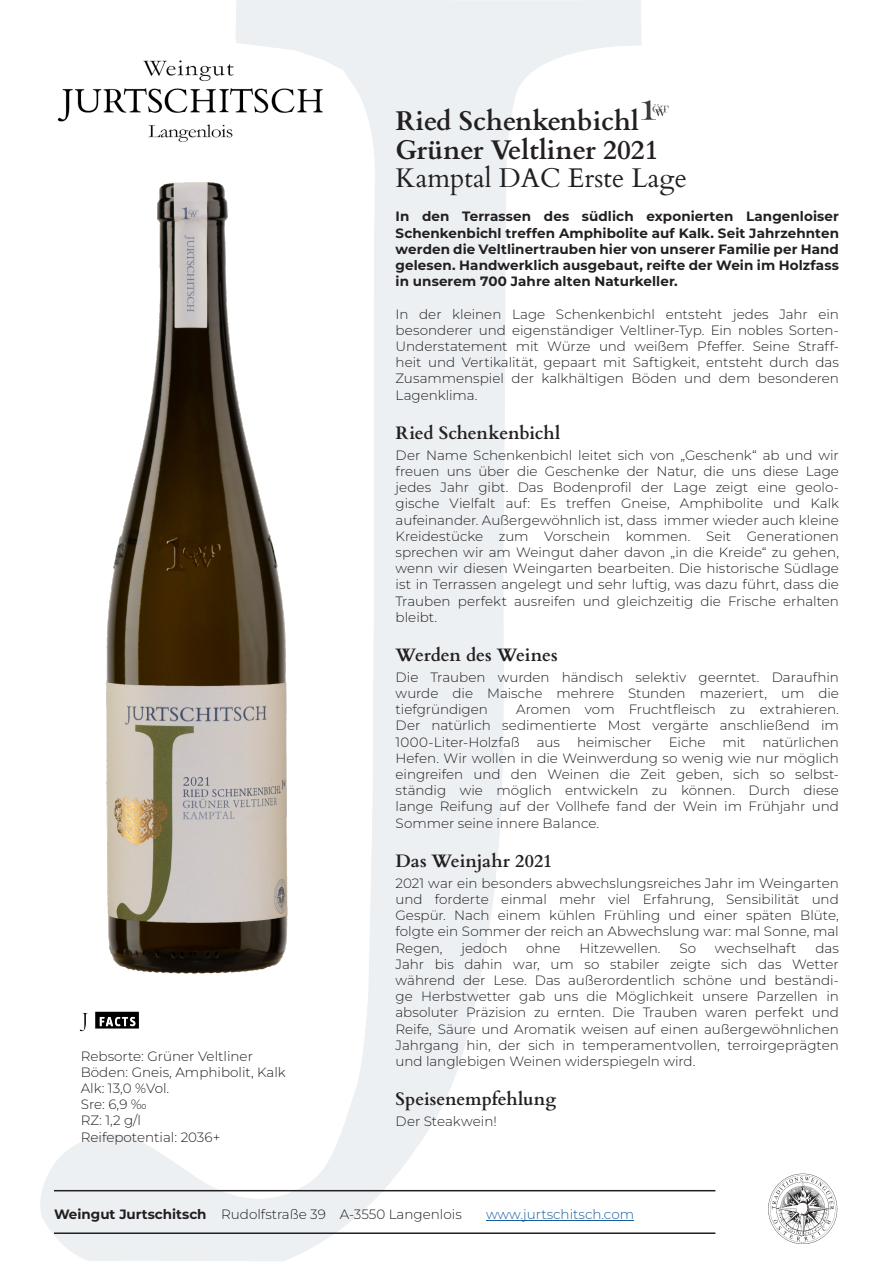
<style>
.page{position:relative;width:893px;height:1263px;background:#fff}
.page>*{position:absolute;margin:0;border:0;box-sizing:border-box;transform-origin:0 0}
.t1{font:700 27px "Cardo";color:#231f20}
.t2{font:27px "Cardo";color:#231f20}
.t3{font:700 18px "Cardo";letter-spacing:-.01em;color:#231f20}
.t4{font:300 13.5px/16.2px "Montserrat";color:#231f20;text-align:justify}
.t5{font:700 13.5px/16.2px "Montserrat";letter-spacing:.005em;color:#231f20;text-align:justify}
.t6{font:300 13.5px "Montserrat";color:#175d9e}
.s1{font-weight:700}
</style>
<div class="page">
<img style="left:62px;top:54px;width:269px;height:59px">
<img style="left:57px;top:113px;width:231px;height:861px">
<hr style="left:54px;top:1190px;width:661px;height:1px;background:#231f20">
<hr style="left:54px;top:1232px;width:661px;height:2px;background:#231f20">
<hr style="left:486px;top:1220px;width:148px;height:1px;background:#175d9e">
<img style="left:768px;top:1173px;width:70px;height:71px">
<img style="left:79px;top:1011px;width:60px;height:21px">
<svg style="left:641px;top:100px;width:28px;height:20px"></svg>
<p class="t1" style="left:396px;top:99px;width:245px">Ried Schenkenbichl</p>
<p class="t1" style="left:396px;top:128px;width:264px">Grüner Veltliner 2021</p>
<p class="t2" style="left:396px;top:156px;width:293px">Kamptal DAC Erste Lage</p>
<p class="t5" style="left:396px;top:208px;width:445px">In den Terrassen des südlich exponierten Langenloiser Schenkenbichl treffen Amphibolite auf Kalk. Seit Jahrzehnten werden die Veltlinertrauben hier von unserer Familie per Hand gelesen. Handwerklich ausgebaut, reifte der Wein im Holzfass in unserem 700 Jahre alten Naturkeller.</p>
<p class="t4" style="left:396px;top:305px;width:445px">In der kleinen Lage Schenkenbichl entsteht jedes Jahr ein besonderer und eigenständiger Veltliner-Typ. Ein nobles Sorten-Understatement mit Würze und weißem Pfeffer. Seine Straff&shy;heit und Vertikalität, gepaart mit Saftigkeit, entsteht durch das Zusammenspiel der kalkhältigen Böden und dem besonderen Lagenklima.</p>
<p class="t3" style="left:396px;top:418px;width:166px">Ried Schenkenbichl</p>
<p class="t4" style="left:396px;top:446px;width:445px">Der Name Schenkenbichl leitet sich von „Geschenk“ ab und wir freuen uns über die Geschenke der Natur, die uns diese Lage jedes Jahr gibt. Das Bodenprofil der Lage zeigt eine geolo&shy;gische Vielfalt auf: Es treffen Gneise, Amphibolite und Kalk aufeinander. Außergewöhnlich ist, dass immer wieder auch kleine Kreidestücke zum Vorschein kommen. Seit Generationen sprechen wir am Weingut daher davon „in die Kreide“ zu gehen, wenn wir diesen Weingarten bearbeiten. Die historische Südlage ist in Terrassen angelegt und sehr luftig, was dazu führt, dass die Trauben perfekt ausreifen und gleichzeitig die Frische erhalten bleibt.</p>
<p class="t4" style="left:81px;top:1047px;width:174px">Rebsorte: Grüner Veltliner</p>
<p class="t4" style="left:81px;top:1063px;width:207px">Böden: Gneis, Amphibolit, Kalk</p>
<p class="t4" style="left:81px;top:1080px;width:90px">Alk: 13,0 %Vol.</p>
<p class="t4" style="left:81px;top:1096px;width:67px">Sre: 6,9 ‰</p>
<p class="t4" style="left:81px;top:1112px;width:62px">RZ: 1,2 g/l</p>
<p class="t4" style="left:81px;top:1128px;width:141px">Reifepotential: 2036+</p>
<p class="t3" style="left:396px;top:640px;width:164px">Werden des Weines</p>
<p class="t4" style="left:396px;top:669px;width:445px">Die Trauben wurden händisch selektiv geerntet. Daraufhin wurde die Maische mehrere Stunden mazeriert, um die tiefgründigen</p>
<p class="t4" style="left:396px;top:701px;width:445px;text-indent:121px">Aromen vom Fruchtfleisch zu extrahieren.<br>Der natürlich sedimentierte Most vergärte anschließend im 1000-Liter-Holzfaß</p>
<p class="t4" style="left:396px;top:733px;width:445px;text-indent:367px">natürlichen Hefen. Wir wollen in die Weinwerdung so wenig wie nur möglich eingreifen und den Weinen die Zeit geben, sich so selbst&shy;ständig wie möglich entwickeln zu können. Durch diese lange Reifung auf der Vollhefe fand der Wein im Frühjahr und Sommer seine innere Balance.</p>
<p class="t4" style="left:537px;top:733px;width:25px">aus</p>
<p class="t4" style="left:577px;top:733px;width:76px">heimischer</p>
<p class="t4" style="left:669px;top:733px;width:38px">Eiche</p>
<p class="t4" style="left:722px;top:733px;width:25px">mit</p>
<p class="t3" style="left:395px;top:846px;width:158px">Das Weinjahr 2021</p>
<p class="t4" style="left:395px;top:874px;width:445px">2021 war ein besonders abwechslungsreiches Jahr im Weingarten und forderte einmal mehr viel Erfahrung, Sensibilität und Gespür. Nach einem kühlen Frühling und einer späten Blüte, folgte ein Sommer der reich an Abwechslung war: mal Sonne, mal Regen,</p>
<p class="t4" style="left:461px;top:939px;width:48px">jedoch</p>
<p class="t4" style="left:526px;top:939px;width:36px">ohne</p>
<p class="t4" style="left:579px;top:939px;width:83px">Hitzewellen.</p>
<p class="t4" style="left:679px;top:939px;width:18px">So</p>
<p class="t4" style="left:715px;top:939px;width:83px">wechselhaft</p>
<p class="t4" style="left:395px;top:939px;width:445px;text-indent:420px">das Jahr bis dahin war, um so stabiler zeigte sich das Wetter während der Lese. Das außerordentlich schöne und beständi&shy;ge Herbstwetter gab uns die Möglichkeit unsere Parzellen in absoluter Präzision zu ernten. Die Trauben waren perfekt und Reife, Säure und Aromatik weisen auf einen außergewöhnlichen Jahrgang hin, der sich in temperamentvollen, terroirgeprägten und langlebigen Weinen widerspiegeln wird.</p>
<p class="t3" style="left:396px;top:1084px;width:162px">Speisenempfehlung</p>
<p class="t4" style="left:396px;top:1113px;width:103px">Der Steakwein!</p>
<p class="t4" style="left:54px;top:1206px;width:409px"><span class="s1">Weingut Jurtschitsch</span> Rudolfstraße 39 A-3550 Langenlois</p>
<p class="t6" style="left:486px;top:1205px;width:150px">www.jurtschitsch.com</p>
</div>
